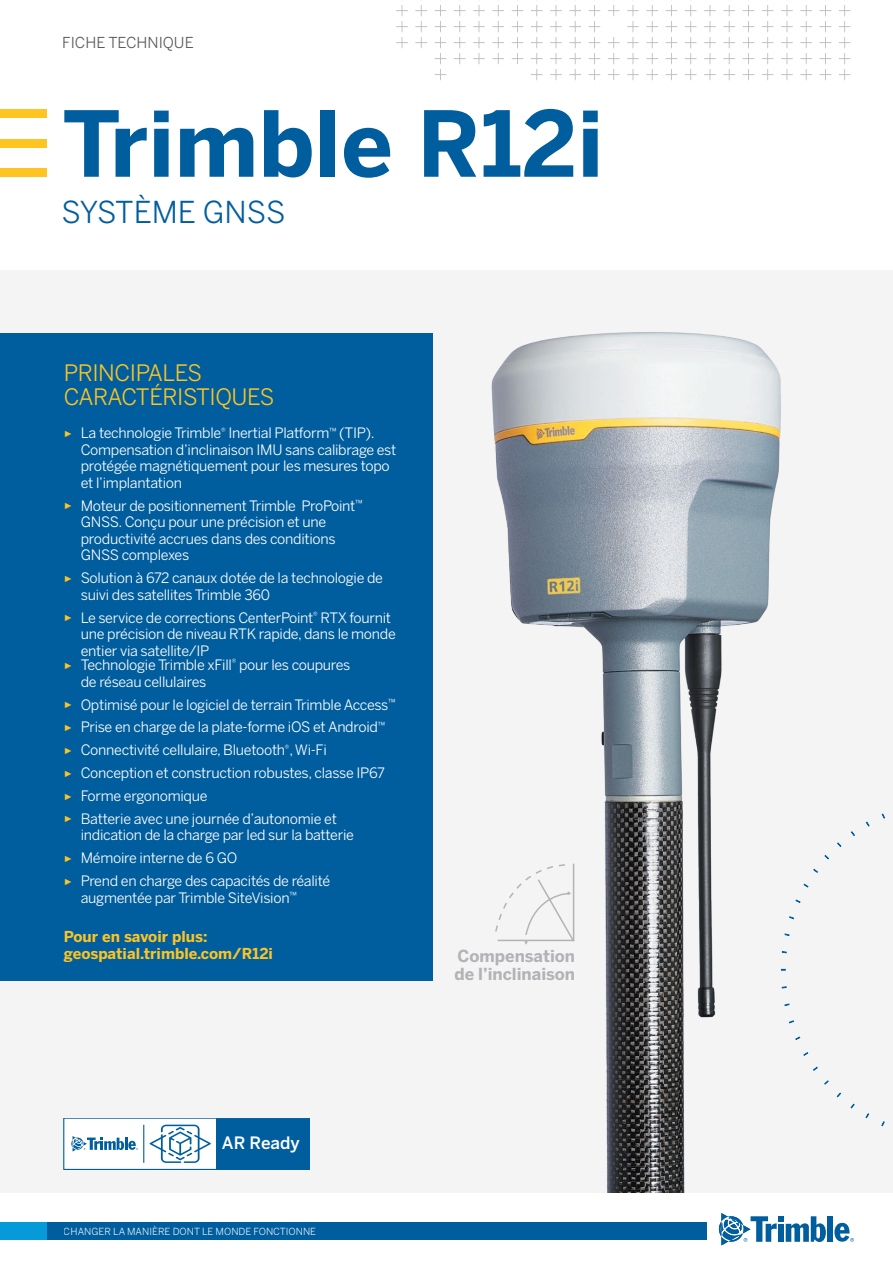
<style>
.page{position:relative;width:893px;height:1263px;background:#fff}
.page>*{position:absolute;margin:0;border:0;box-sizing:border-box;transform-origin:0 0}
.t1{font:700 90px "Benton Sans";color:#005e9e}
.t2{font:30px "Benton Sans";color:#005e9e}
.t3{font:22.5px/24px "Benton Sans";letter-spacing:-.02em;color:#fec422}
.t4{font:500 16.95px "Benton Sans";color:#fff}
.t5{font:700 16.5px/18px "Benton Sans";color:#b2b3b7}
.t6{font:700 15px/16.5px "Benton Sans";color:#fec422}
.t7{font:15px "Benton Sans";color:#57585a}
.t8{font:14.25px/16.5px "Benton Sans";letter-spacing:-.02em;color:#fff}
.t9{font:9.75px "Benton Sans";color:#fff}
.s1{font-family:"Arial";font-size:9px;color:#fec422}
</style>
<div class="page">
<svg style="left:396px;top:0;width:454px;height:80px"></svg>
<div style="left:0;top:110px;width:47px;height:8px;background:#fec422"></div>
<div style="left:0;top:139px;width:47px;height:8px;background:#fec422"></div>
<div style="left:0;top:168px;width:47px;height:8px;background:#fec422"></div>
<div style="left:827px;top:1216px;width:6px;height:26px;background:#005e9e"></div>
<svg style="left:719px;top:1213px;width:107px;height:32px"></svg>
<svg style="left:834px;top:1223px;width:20px;height:19px"></svg>
<div style="left:0;top:1222px;width:704px;height:17px;background:#069ad9"></div>
<div style="left:47px;top:1222px;width:659px;height:17px;background:#005e9e"></div>
<div style="left:0;top:270px;width:893px;height:923px;background:#f4f4f4"></div>
<img style="left:398px;top:332px;width:488px;height:861px">
<div style="left:0;top:333px;width:432px;height:647px;background:#005e9e"></div>
<svg style="left:782px;top:986px;width:5px;height:3px"></svg>
<svg style="left:784px;top:1003px;width:6px;height:3px"></svg>
<svg style="left:789px;top:1020px;width:5px;height:3px"></svg>
<svg style="left:795px;top:1036px;width:6px;height:4px"></svg>
<svg style="left:803px;top:1052px;width:5px;height:4px"></svg>
<svg style="left:813px;top:1066px;width:5px;height:5px"></svg>
<svg style="left:824px;top:1080px;width:5px;height:5px"></svg>
<svg style="left:836px;top:1092px;width:5px;height:5px"></svg>
<svg style="left:850px;top:1103px;width:5px;height:6px"></svg>
<svg style="left:865px;top:1113px;width:4px;height:5px"></svg>
<svg style="left:881px;top:1121px;width:4px;height:5px"></svg>
<svg style="left:881px;top:813px;width:4px;height:6px"></svg>
<svg style="left:865px;top:821px;width:5px;height:6px"></svg>
<svg style="left:851px;top:831px;width:4px;height:5px"></svg>
<svg style="left:837px;top:842px;width:5px;height:5px"></svg>
<svg style="left:824px;top:855px;width:5px;height:5px"></svg>
<svg style="left:813px;top:868px;width:5px;height:5px"></svg>
<svg style="left:803px;top:883px;width:6px;height:5px"></svg>
<svg style="left:795px;top:899px;width:6px;height:4px"></svg>
<svg style="left:789px;top:916px;width:5px;height:3px"></svg>
<svg style="left:784px;top:933px;width:6px;height:3px"></svg>
<svg style="left:494px;top:863px;width:81px;height:82px"></svg>
<div style="left:64px;top:1118px;width:245px;height:51px;background:#fff"></div>
<svg style="left:150px;top:1125px;width:61px;height:38px"></svg>
<div style="left:216px;top:1118px;width:93px;height:51px;background:#005e9e"></div>
<div style="left:64px;top:1118px;width:245px;height:51px;border:1px solid #005e9e"></div>
<svg style="left:71px;top:1136px;width:67px;height:15px"></svg>
<hr style="left:143px;top:1125px;width:1px;height:38px;background:#005e9e">
<p class="t7" style="left:62px;top:32px;width:133px">FICHE TECHNIQUE</p>
<h1 class="t1" style="left:62px;top:78px;width:543px">Trimble R12i</h1>
<h2 class="t2" style="left:62px;top:191px;width:225px">SYSTÈME GNSS</h2>
<h3 class="t3" style="left:64px;top:359px;width:212px">PRINCIPALES<br>CARACTÉRISTIQUES</h3>
<p class="t8" style="left:81px;top:424px;width:317px;text-indent:-17px"><span class="s1">►</span> La technologie Trimble<sup>®</sup> Inertial Platform<sup>™</sup> (TIP).<br>Compensation d’inclinaison IMU sans calibrage est protégée magnétiquement pour les mesures topo et l’implantation</p>
<p class="t8" style="left:81px;top:496px;width:283px;text-indent:-17px"><span class="s1">►</span> Moteur de positionnement Trimble ProPoint<sup>™ </sup>GNSS. Conçu pour une précision et une productivité accrues dans des conditions GNSS complexes</p>
<p class="t8" style="left:81px;top:569px;width:304px;text-indent:-17px"><span class="s1">►</span> Solution à 672 canaux dotée de la technologie de suivi des satellites Trimble 360</p>
<p class="t8" style="left:81px;top:608px;width:317px;text-indent:-17px"><span class="s1">►</span> Le service de corrections CenterPoint<sup>®</sup> RTX fournit une précision de niveau RTK rapide, dans le monde entier via satellite/IP</p>
<p class="t8" style="left:81px;top:656px;width:271px;text-indent:-17px"><span class="s1">►</span> Technologie Trimble xFill<sup>®</sup> pour les coupures de réseau cellulaires</p>
<p class="t8" style="left:64px;top:692px;width:333px;line-height:23px"><span class="s1">►</span> Optimisé pour le logiciel de terrain Trimble Access<sup>™ </sup><span class="s1">►</span> Prise en charge de la plate-forme iOS et Android<sup>™ </sup><span class="s1">►</span> Connectivité cellulaire, Bluetooth<sup>®</sup>, Wi-Fi<br><span class="s1">►</span> Conception et construction robustes, classe IP67 <span class="s1">►</span> Forme ergonomique<br><span class="s1">►</span> Batterie avec une journée d’autonomie et</p>
<p class="t8" style="left:64px;top:823px;width:292px;line-height:23px;text-indent:17px">indication de la charge par led sur la batterie <span class="s1">►</span> Mémoire interne de 6 GO<br><span class="s1">►</span> Prend en charge des capacités de réalité</p>
<p class="t8" style="left:81px;top:888px;width:217px">augmentée par Trimble SiteVision<sup>™</sup></p>
<p class="t6" style="left:64px;top:928px;width:211px">Pour en savoir plus: geospatial.trimble.com/R12i</p>
<p class="t5" style="left:454px;top:946px;width:122px">Compensation de l’inclinaison</p>
<p class="t4" style="left:222px;top:1131px;width:79px">AR Ready</p>
<p class="t9" style="left:64px;top:1224px;width:254px">CHANGER LA MANIÈRE DONT LE MONDE FONCTIONNE</p>
</div>
